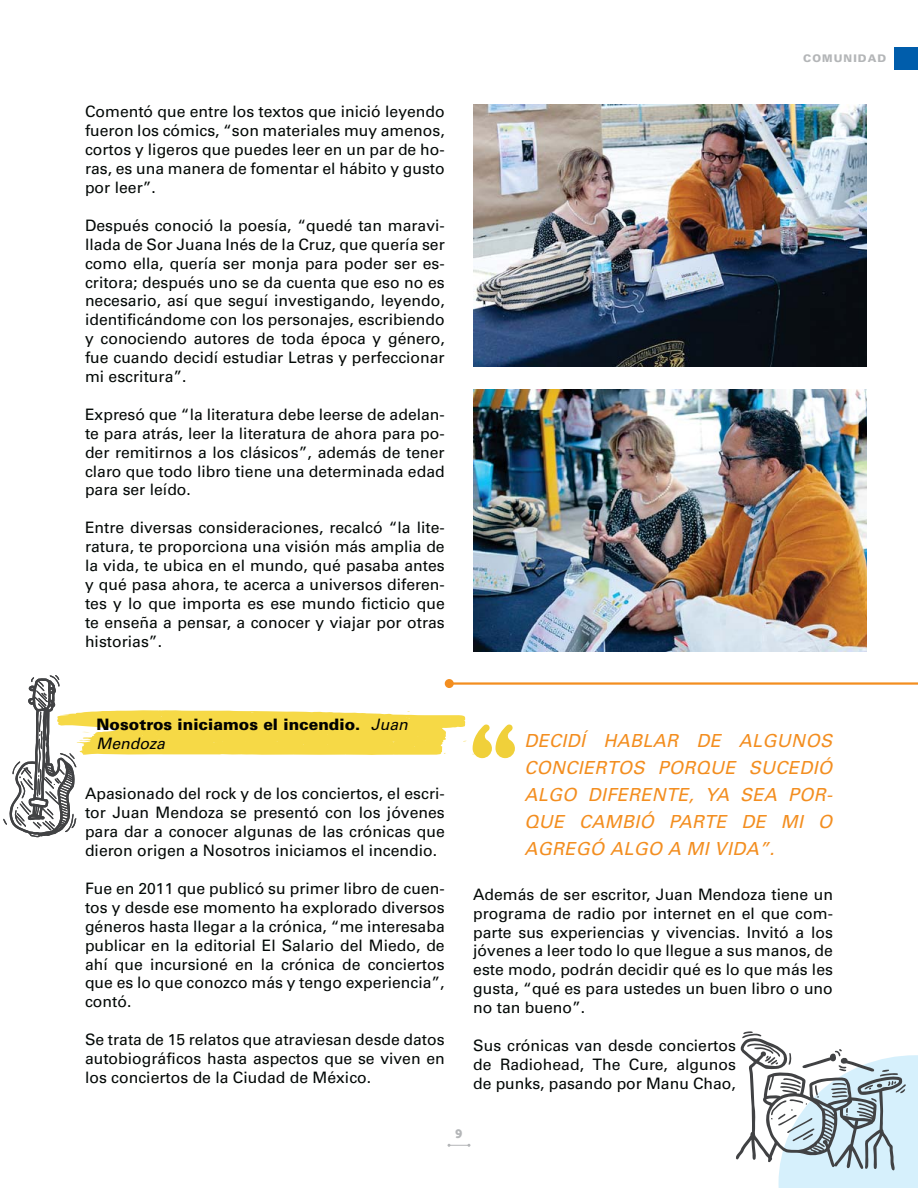
<style>
.page{position:relative;width:918px;height:1188px;background:#fff}
.page>*{position:absolute;margin:0;border:0;box-sizing:border-box;transform-origin:0 0}
.t1{font:18px/27px "Univers LT 55 Obl";letter-spacing:.02em;color:#f38e20;text-align:justify}
.t2{font:15.75px/18.9px "Univers LT 55 Rm";color:#030806;text-align:justify}
.t3{font:15.75px "Univers LT 75 Blk";color:#010202}
.t4{font:15.75px "Univers LT 55 Obl";color:#010202}
.t5{font:12px "Museo Sans 900";color:#b4b6b8}
.t6{font:10.5px "Univers LT 75 Blk";letter-spacing:.1em;color:#b4b6b8}
.s1{font-family:"Univers LT 55 Obl"}
</style>
<div class="page">
<svg style="left:448px;top:1144px;width:22px;height:3px"></svg>
<div style="left:895px;top:47px;width:23px;height:23px;background:#005dab"></div>
<img style="left:473px;top:105px;width:394px;height:262px">
<img style="left:473px;top:390px;width:394px;height:262px">
<hr style="left:449px;top:682px;width:469px;height:3px;background:#f38e20">
<svg style="left:3px;top:675px;width:512px;height:163px"></svg>
<svg style="left:736px;top:1031px;width:182px;height:157px"></svg>
<p class="t2" style="left:85px;top:103px;width:361px">Comentó que entre los textos que inició leyendo fueron los cómics, “son materiales muy amenos, cortos y ligeros que puedes leer en un par de ho&shy;ras, es una manera de fomentar el hábito y gusto por leer”.</p>
<p class="t2" style="left:85px;top:216px;width:361px">Después conoció la poesía, “quedé tan maravi&shy;llada de Sor Juana Inés de la Cruz, que quería ser como ella, quería ser monja para poder ser es&shy;critora; después uno se da cuenta que eso no es necesario, así que seguí investigando, leyendo, identificándome con los personajes, escribiendo y conociendo autores de toda época y género, fue cuando decidí estudiar Letras y perfeccionar mi escritura”.</p>
<p class="t2" style="left:85px;top:405px;width:361px">Expresó que “la literatura debe leerse de adelan&shy;te para atrás, leer la literatura de ahora para po&shy;der remitirnos a los clásicos”, además de tener claro que todo libro tiene una determinada edad para ser leído.</p>
<p class="t2" style="left:85px;top:518px;width:361px">Entre diversas consideraciones, recalcó “la lite&shy;ratura, te proporciona una visión más amplia de la vida, te ubica en el mundo, qué pasaba antes y qué pasa ahora, te acerca a universos diferen&shy;tes y lo que importa es ese mundo ficticio que te enseña a pensar, a conocer y viajar por otras historias”.</p>
<p class="t6" style="left:803px;top:52px;width:85px">COMUNIDAD</p>
<p class="t3" style="left:97px;top:715px;width:313px">Nosotros iniciamos el incendio. <span class="s1">Juan</span></p>
<p class="t4" style="left:97px;top:734px;width:70px">Mendoza</p>
<p class="t2" style="left:85px;top:785px;width:361px">Apasionado del rock y de los conciertos, el escri&shy;tor Juan Mendoza se presentó con los jóvenes para dar a conocer algunas de las crónicas que dieron origen a Nosotros iniciamos el incendio.</p>
<p class="t2" style="left:85px;top:879px;width:361px">Fue en 2011 que publicó su primer libro de cuen&shy;tos y desde ese momento ha explorado diversos géneros hasta llegar a la crónica, “me interesaba publicar en la editorial El Salario del Miedo, de ahí que incursioné en la crónica de conciertos que es lo que conozco más y tengo experiencia”, contó.</p>
<p class="t2" style="left:85px;top:1030px;width:361px">Se trata de 15 relatos que atraviesan desde datos autobiográficos hasta aspectos que se viven en los conciertos de la Ciudad de México.</p>
<p class="t1" style="left:524px;top:727px;width:310px">DECIDÍ HABLAR DE ALGUNOS CONCIERTOS PORQUE SUCEDIÓ ALGO DIFERENTE, YA SEA POR-QUE CAMBIÓ PARTE DE MI O AGREGÓ ALGO A MI VIDA”.</p>
<p class="t2" style="left:473px;top:885px;width:361px">Además de ser escritor, Juan Mendoza tiene un programa de radio por internet en el que com&shy;parte sus experiencias y vivencias. Invitó a los jóvenes a leer todo lo que llegue a sus manos, de este modo, podrán decidir qué es lo que más les gusta, “qué es para ustedes un buen libro o uno no tan bueno”.</p>
<p class="t2" style="left:473px;top:1036px;width:264px">Sus crónicas van desde conciertos de Radiohead, The Cure, algunos de punks, pasando por Manu Chao,</p>
<p class="t5" style="left:455px;top:1129px;width:9px">9</p>
</div>
